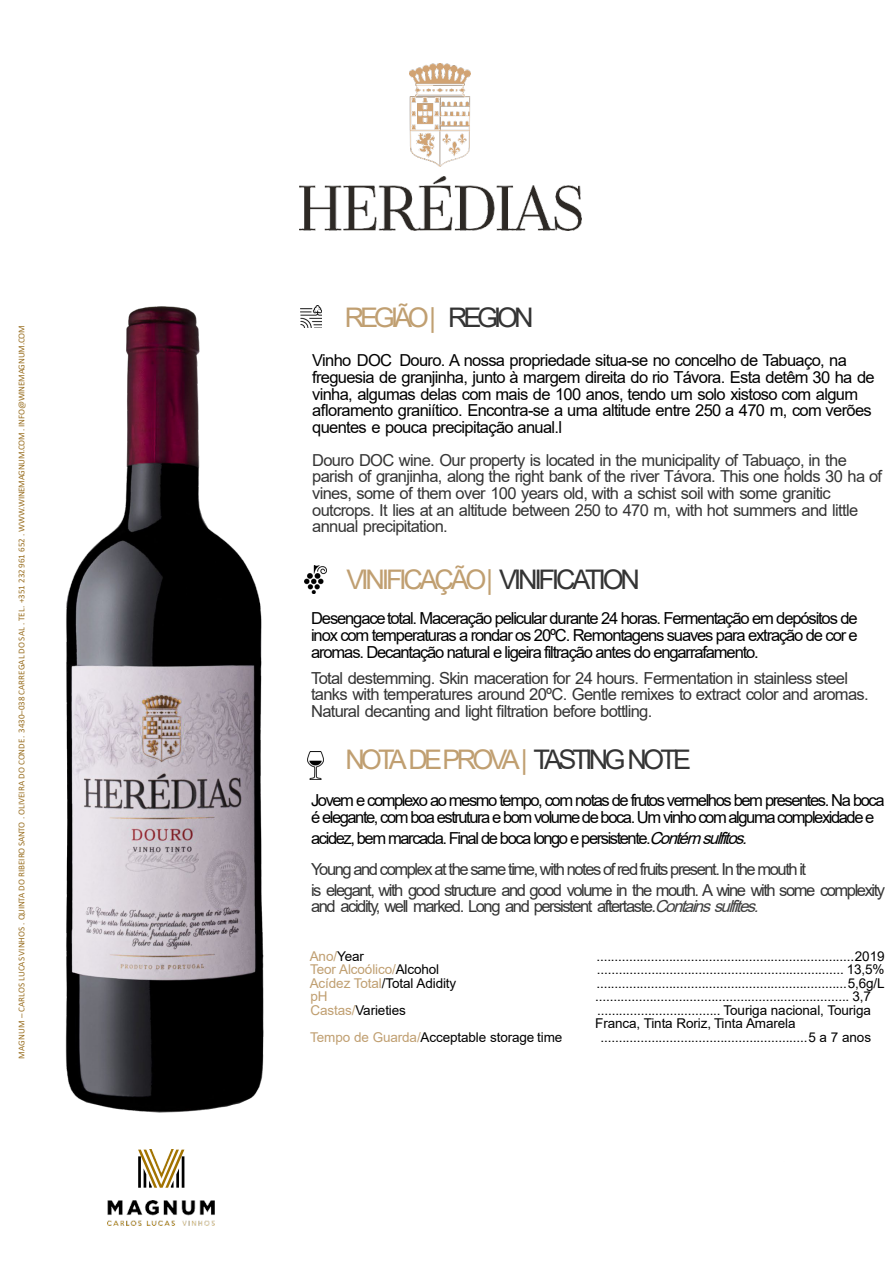
<style>
.page{position:relative;width:895px;height:1277px;background:#fff}
.page>*{position:absolute;margin:0;border:0;box-sizing:border-box;transform-origin:0 0}
.t1{font:27px "Arial";letter-spacing:-.145em;color:#c09f71}
.t2{font:27px "Arial";letter-spacing:-.12em;color:#c09f71}
.t3{font:16.5px/16.5px "Arial";letter-spacing:-.04em;color:#000}
.t4{font:16.5px/16.5px "Arial";letter-spacing:-.045em;color:#353535}
.t5{font:16.5px/30.6px "Arial";letter-spacing:-.09em;color:#353535}
.t6{font:16.5px/16.5px "Arial";letter-spacing:-.09em;color:#000}
.t7{font:13.5px/13.5px "Arial";letter-spacing:-.01em;color:#000}
.t8{font:13.5px "Arial";letter-spacing:-.01em;color:#c09f71}
.t9{font:9px "Calibri";letter-spacing:-.005em;color:#9a7023}
.s1{color:#343434}
.s2{color:#000}
.s3{font-style:italic;color:#000}
.s4{font-style:italic;color:#404040}
.s5{color:#c09f71}
</style>
<div class="page">
<img style="left:409px;top:63px;width:61px;height:103px">
<img style="left:300px;top:176px;width:281px;height:54px">
<img style="left:300px;top:306px;width:21px;height:21px">
<img style="left:304px;top:565px;width:22px;height:29px">
<img style="left:307px;top:751px;width:16px;height:29px">
<svg style="left:138px;top:1149px;width:46px;height:38px"></svg>
<hr style="left:182px;top:1156px;width:2px;height:31px;background:#000">
<hr style="left:138px;top:1156px;width:3px;height:31px;background:#000">
<img style="left:107px;top:1200px;width:108px;height:25px">
<img style="left:65px;top:306px;width:199px;height:807px">
<p class="t9" style="left:18px;top:1058px;width:734px;rotate:-90deg">MAGNUM – CARLOS LUCAS VINHOS . QUINTA DO RIBEIROSANTO . OLIVEIRA DO CONDE . 3430–038 CARREGAL DO SAL . TEL. +351 232 961 652 . WWW.WINEMAGNUM.COM . INFO@WINEMAGNUM.COM</p>
<h1 class="t1" style="left:345px;top:307px;width:190px">REGIÃO | <span class="s1">REGION</span></h1>
<p class="t3" style="left:312px;top:354px;width:564px">Vinho DOC Douro. A nossa propriedade situa-se no concelho de Tabuaço, na freguesia de granjinha, junto à margem direita do rio Távora. Esta detêm 30 ha de vinha, algumas delas com mais de 100 anos, tendo um solo xistoso com algum afloramento graniítico. Encontra-se a uma altitude entre 250 a 470 m, com verões quentes e pouca precipitação anual.l</p>
<p class="t4" style="left:312px;top:453px;width:571px">Douro DOC wine. Our property is located in the municipality of Tabuaço, in the parish of granjinha, along the right bank of the river Távora. This one holds 30 ha of vines, some of them over 100 years old, with a schist soil with some granitic outcrops. It lies at an altitude between 250 to 470 m, with hot summers and little annual precipitation.</p>
<h1 class="t2" style="left:346px;top:569px;width:295px">VINIFICAÇÃO| <span class="s1">VINIFICATION</span></h1>
<p class="t3" style="left:311px;top:612px;width:548px;text-align:justify">Desengacetotal. Maceração pelicular durante 24 horas. Fermentação em depósitos de inox com temperaturas a rondar os 20ºC. Remontagens suaves para extração de cor e aromas. Decantação natural e ligeira filtração antes do engarrafamento.</p>
<p class="t4" style="left:311px;top:671px;width:559px">Total destemming. Skin maceration for 24 hours. Fermentation in stainless steel tanks with temperatures around 20ºC. Gentle remixes to extract color and aromas.<br>Natural decanting and light filtration before bottling.</p>
<h1 class="t1" style="left:345px;top:749px;width:347px">NOTA DE PROVA | <span class="s1">TASTING NOTE</span></h1>
<p class="t6" style="left:311px;top:794px;width:574px">Jovem e complexo ao mesmo tempo, com notas de frutos vermelhos bem presentes. Na boca é elegante, com boa estrutura e bom volume de boca. Um vinho com alguma complexidade e</p>
<p class="t5" style="left:311px;top:824px;width:496px"><span class="s2">acidez, bem marcada. Final de boca longo e persistente.</span><span class="s3">Contémsulfitos.<br></span>Young and complex at the same time, with notes of red fruits present. In the mouth it</p>
<p class="t5" style="left:311px;top:883px;width:575px;line-height:16.5px">is elegant, with good structure and good volume in the mouth. A wine with some complexity and acidity, well marked. Long and persistent aftertaste.<span class="s4">Containssulfites.</span></p>
<p class="t8" style="left:309px;top:951px;width:56px">Ano/<span class="s2">Year</span></p>
<p class="t7" style="left:596px;top:950px;width:289px">.......................................................................2019</p>
<p class="t8" style="left:310px;top:964px;width:130px">Teor Alcoólico/<span class="s2">Alcohol</span></p>
<p class="t7" style="left:596px;top:964px;width:289px">.................................................................... 13,5%</p>
<p class="t7" style="left:309px;top:977px;width:148px"><span class="s5">Acídez Total</span>/Total Adidity</p>
<p class="t7" style="left:596px;top:977px;width:289px">.....................................................................5,6g/L</p>
<p class="t8" style="left:310px;top:991px;width:19px">pH</p>
<p class="t7" style="left:595px;top:991px;width:277px">...................................................................... 3,7</p>
<p class="t7" style="left:310px;top:1004px;width:97px"><span class="s5">Castas/</span>Varieties</p>
<p class="t7" style="left:595px;top:1004px;width:277px">.................................. Touriga nacional, Touriga<br>Franca, Tinta Roriz, Tinta Amarela</p>
<p class="t7" style="left:310px;top:1031px;width:253px"><span class="s5">Tempo de Guarda/</span>Acceptable storage time</p>
<p class="t7" style="left:600px;top:1031px;width:272px">.........................................................5 a 7 anos</p>
</div>
